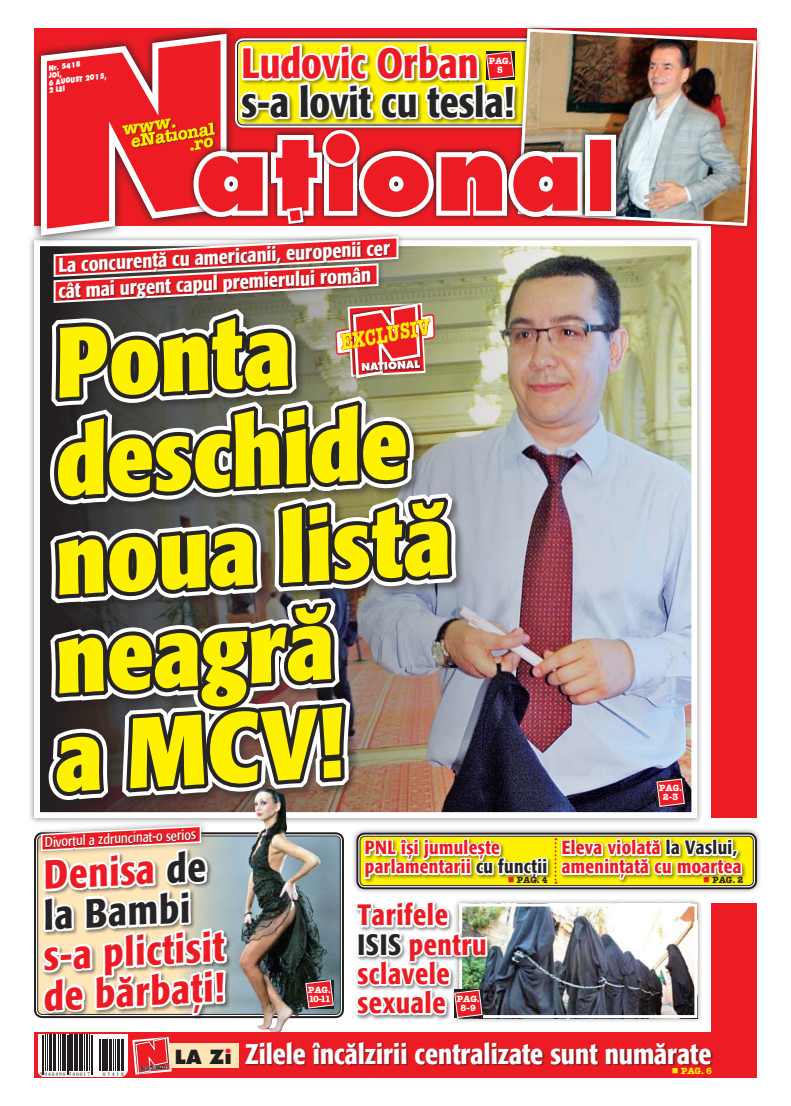
<style>
.page{position:relative;width:791px;height:1106px;background:#fff}
.page>*{position:absolute;margin:0;border:0;box-sizing:border-box;transform-origin:0 0}
.t1{font:100.7px "Futura Extra Bold Rom";color:#ed1c24}
.t2{font:700 condensed 98.4px/98.4px "R Formata";color:#fff200}
.t3{font:500 condensed 42.1px "R Formata";color:#272425}
.t4{font:500 condensed 42.1px "R Formata";color:#ed1c24}
.t5{font:500 condensed 40.5px/40.4px "R Formata";color:#ed1c24}
.t6{font:500 condensed 40.5px/40.4px "R Formata";color:#272425}
.t7{font:500 condensed 29.2px/29.1px "R Formata";letter-spacing:.02em;color:#ed1c24}
.t8{font:500 condensed 28.3px "R Formata";color:#fff}
.t9{font:22.2px "American Type Writer Bold Rom";color:#fff200;scale:.73 1}
.t10{font:500 condensed 20px/26px "R Formata";color:#fff}
.t11{font:19.1px "Futura Extra Bold Rom";color:#231f20}
.t12{font:500 condensed 19px/19px "R Formata";letter-spacing:.02em;color:#ed1c24}
.t13{font:17.6px "American Type Writer Bold Rom";color:#fff200}
.t14{font:14px "R Formata Condensed";color:#fff}
.t15{font:9px/9px "American Type Writer Bold Rom";color:#fff;text-align:center}
.t16{font:9px "American Type Writer Bold Rom";color:#272425}
.t17{font:9px "American Type Writer Bold Rom";color:#fff200}
.t18{font:7.3px/7.3px "Futura Extra Bold Rom";color:#fff;scale:.8 1}
.t19{font:5.5px "Times New Roman";letter-spacing:.18em;color:#231f20}
.s1{font-size:70.7px}
.s2{color:#ed1c24}
.s3{color:#272425}
</style>
<div class="page">
<div style="left:712px;top:28px;width:45px;height:790px;background:#ed1c24"></div>
<div style="left:712px;top:903px;width:45px;height:174px;background:#ed1c24"></div>
<div style="left:351px;top:827px;width:440px;height:102px;background:#231f20;opacity:.5"></div>
<div style="left:559px;top:837px;width:225px;height:62px;background:#231f20;opacity:.5"></div>
<svg style="left:744px;top:36px;width:14px;height:92px"></svg>
<svg style="left:31px;top:28px;width:6px;height:222px"></svg>
<svg style="left:744px;top:128px;width:12px;height:101px"></svg>
<img style="left:37px;top:25px;width:707px;height:1053px">
<p class="t18" style="left:45px;top:65px;width:76px;text-indent:3px;rotate:-7deg">Nr. 5418<br>joi,<br>6 august 2015,<br>2 LEI</p>
<p class="t13" style="left:121px;top:119px;width:56px;rotate:-9deg">www.</p>
<h3 class="t4" style="left:242px;top:40px;width:238px">Ludovic Orban</h3>
<h3 class="t3" style="left:242px;top:79px;width:274px">s-a lovit cu tesla!</h3>
<p class="t15" style="left:489px;top:56px;width:24px">PAG.<br>5</p>
<h1 class="t1" style="left:195px;top:111px;width:389px">at<span class="s1">I</span>ona</h1>
<p class="t10" style="left:56px;top:253px;width:335px;rotate:-3deg">La concurență cu americanii, europenii cer cât mai urgent capul premierului român</p>
<h2 class="t2" style="left:31px;top:317px;width:408px;rotate:-3deg">Ponta deschide noua listă neagră<br>a MCV!</h2>
<p class="t9" style="left:338px;top:329px;width:126px;rotate:-10deg">EXCLUSIV</p>
<p class="t15" style="left:659px;top:783px;width:24px">PAG.<br>2-3</p>
<p class="t14" style="left:44px;top:834px;width:153px;rotate:-3deg">Divorțul a zdruncinat-o serios</p>
<h3 class="t6" style="left:40px;top:856px;width:166px;rotate:-3deg"><span class="s2">Denisa</span> de la Bambi</h3>
<h3 class="t5" style="left:40px;top:936px;width:185px;rotate:-3deg">s-a plictisit de bărbați!</h3>
<p class="t19" style="left:40px;top:1070px;width:52px">5 948490 540017</p>
<p class="t19" style="left:103px;top:1070px;width:22px">05248138</p>
<p class="t11" style="left:175px;top:1045px;width:58px">La Zi</p>
<p class="t15" style="left:308px;top:984px;width:24px;text-align:left">PAG.<br>10-11</p>
<p class="t12" style="left:365px;top:838px;width:184px">PNL își jumulește parlamentarii <span class="s3">cu funcții</span></p>
<p class="t16" style="left:508px;top:873px;width:42px"><span class="s2">■</span> PAG. 4</p>
<p class="t16" style="left:703px;top:873px;width:42px"><span class="s2">■</span> PAG. 2</p>
<p class="t12" style="left:562px;top:838px;width:181px">Eleva violată <span class="s3">la Vaslui, </span>amenințată cu moartea</p>
<h3 class="t7" style="left:357px;top:901px;width:131px">Tarifele<br><span class="s3">ISIS</span> pentru sclavele sexuale</h3>
<p class="t15" style="left:457px;top:994px;width:24px">PAG.<br>8-9</p>
<h3 class="t8" style="left:245px;top:1038px;width:468px">Zilele încălzirii centralizate sunt numărate</h3>
<p class="t17" style="left:672px;top:1065px;width:42px">■ PAG. 6</p>
</div>
